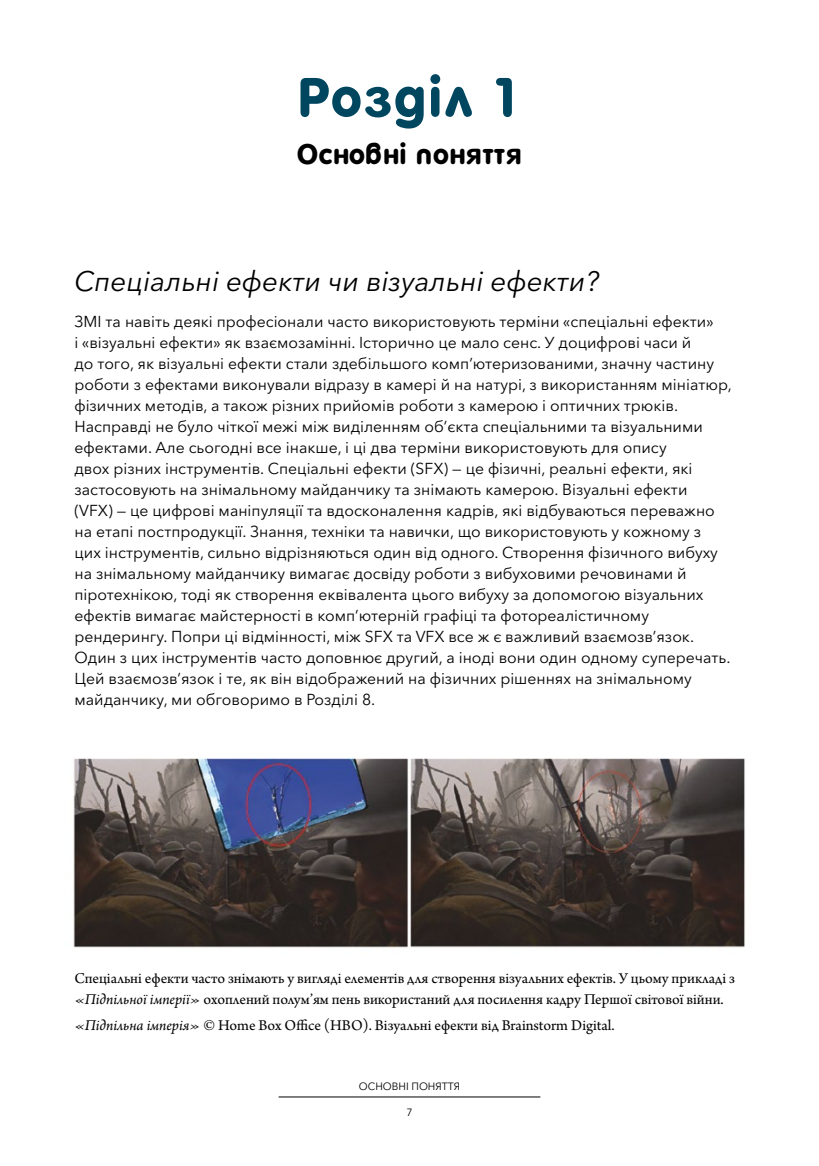
<style>
.page{position:relative;width:819px;height:1166px;background:#fff}
.page>*{position:absolute;margin:0;border:0;box-sizing:border-box;transform-origin:0 0}
.t1{font:57.75px "VAG Round Cyrillic";color:#00465f}
.t2{font:29.75px "VAG Round Cyrillic";color:#000}
.t3{font:italic 28px "Avenir Next Cyr";color:#000}
.t4{font:15.75px/21px "Avenir Next Cyr";color:#000}
.t5{font:15.75px/21px "Arno Pro";color:#000}
.t6{font:10.5px "Avenir Next Cyr";color:#000}
.s1{font-style:italic}
</style>
<div class="page">
<hr style="left:278px;top:1096px;width:262px;height:1px;background:#000">
<img style="left:73px;top:758px;width:672px;height:190px">
<h1 class="t1" style="left:297px;top:64px;width:227px">Розділ 1</h1>
<h2 class="t2" style="left:297px;top:137px;width:227px">Основні поняття</h2>
<h3 class="t3" style="left:74px;top:264px;width:526px">Спеціальні ефекти чи візуальні ефекти?</h3>
<p class="t4" style="left:74px;top:311px;width:659px">ЗМІ та навіть деякі професіонали часто використовують терміни «спеціальні ефекти»<br>і «візуальні ефекти» як взаємозамінні. Історично це мало сенс. У доцифрові часи й<br>до того, як візуальні ефекти стали здебільшого комп’ютеризованими, значну частину роботи з ефектами виконували відразу в камері й на натурі, з використанням мініатюр, фізичних методів, а також різних прийомів роботи з камерою і оптичних трюків.<br>Насправді не було чіткої межі між виділенням об’єкта спеціальними та візуальними ефектами. Але сьогодні все інакше, і ці два терміни використовують для опису<br>двох різних інструментів. Спеціальні ефекти (SFX) — це фізичні, реальні ефекти, які застосовують на знімальному майданчику та знімають камерою. Візуальні ефекти<br>(VFX) — це цифрові маніпуляції та вдосконалення кадрів, які відбуваються переважно на етапі постпродукції. Знання, техніки та навички, що використовують у кожному з<br>цих інструментів, сильно відрізняються один від одного. Створення фізичного вибуху на знімальному майданчику вимагає досвіду роботи з вибуховими речовинами й піротехнікою, тоді як створення еквівалента цього вибуху за допомогою візуальних ефектів вимагає майстерності в комп’ютерній графіці та фотореалістичному рендерингу. Попри ці відмінності, між SFX та VFX все ж є важливий взаємозв’язок.<br>Один з цих інструментів часто доповнює другий, а іноді вони один одному суперечать.<br>Цей взаємозв’язок і те, як він відображений на фізичних рішеннях на знімальному майданчику, ми обговоримо в Розділі 8.</p>
<p class="t5" style="left:74px;top:969px;width:662px">Спеціальні ефекти часто знімають у вигляді елементів для створення візуальних ефектів. У цьому прикладі з <span class="s1">«Підпільної імперії»</span> охоплений полум’ям пень використаний для посилення кадру Першої світової війни.</p>
<p class="t5" style="left:74px;top:1016px;width:541px"><span class="s1">«Підпільна імперія»</span> © Home Box Office (HBO). Візуальні ефекти від Brainstorm Digital.</p>
<p class="t6" style="left:359px;top:1079px;width:103px">ОСНОВНІ ПОНЯТТЯ</p>
<p class="t6" style="left:406px;top:1106px;width:8px">7</p>
</div>
